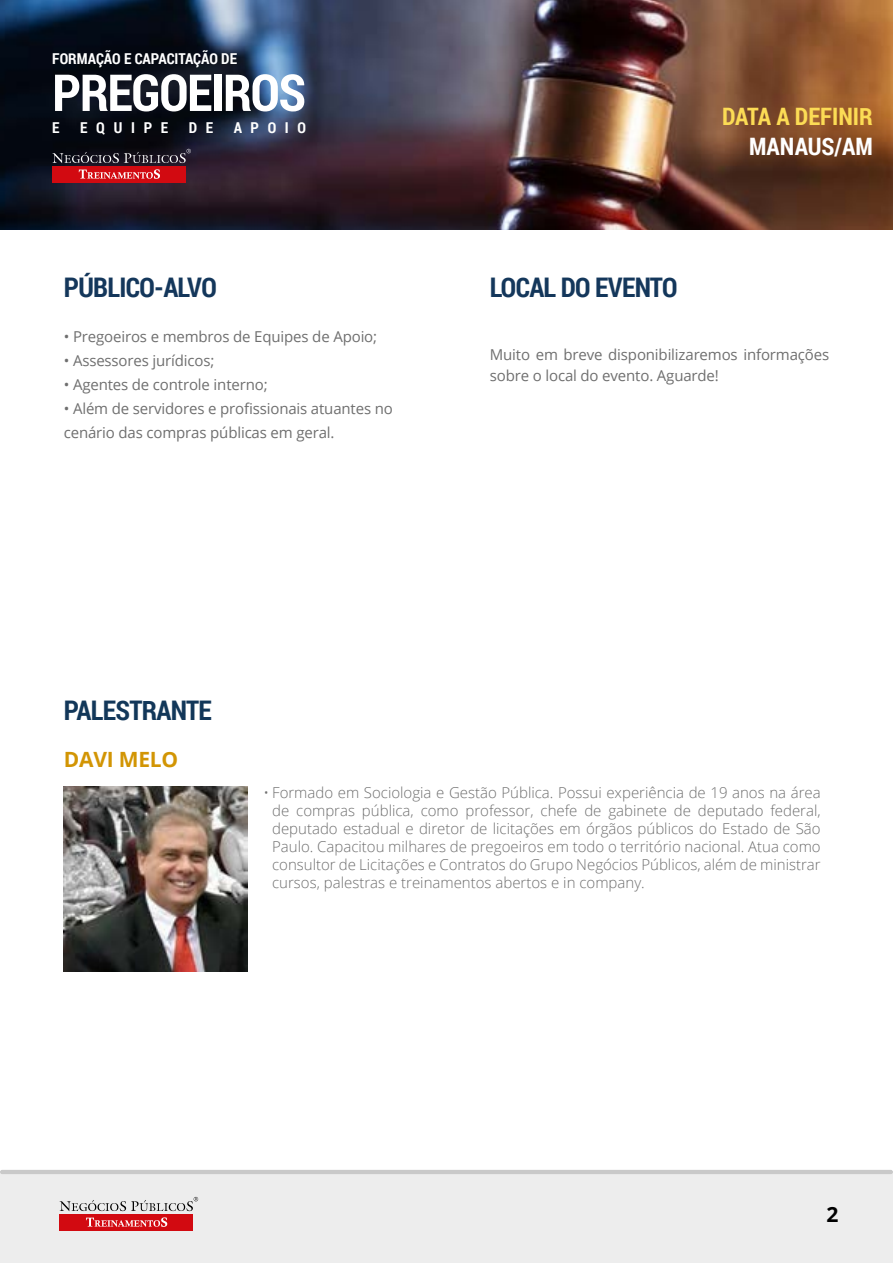
<style>
.page{position:relative;width:893px;height:1263px;background:#fff}
.page>*{position:absolute;margin:0;border:0;box-sizing:border-box;transform-origin:0 0}
.t1{font:700 51px "Roboto Condensed";letter-spacing:-.025em;color:#fff}
.t2{font:700 27px "Roboto Condensed";letter-spacing:-.025em;color:#14375b}
.t3{font:700 27px "Roboto Condensed";letter-spacing:-.025em;color:#123759}
.t4{font:700 24px "Roboto Condensed";color:#fcdc55}
.t5{font:700 24px "Roboto Condensed";color:#fff}
.t6{font:700 21px "Open Sans";letter-spacing:-.01em;color:#d29504}
.t7{font:700 21px "Open Sans";color:#000}
.t8{font:300 15px/18px "Open Sans";color:#6f6f6f;text-align:justify}
.t9{font:15px/24px "Open Sans";letter-spacing:-.01em;color:#6f6f6f}
.t10{font:700 15px "Roboto Condensed";color:#fff}
</style>
<div class="page">
<img style="left:0;top:0;width:893px;height:230px">
<div style="left:0;top:1174px;width:893px;height:89px;background:#ededed"></div>
<hr style="left:0;top:1170px;width:893px;height:4px;background:#c9c9c9;border-radius:2px">
<svg style="left:60px;top:1197px;width:138px;height:14px"></svg>
<div style="left:60px;top:1215px;width:133px;height:16px;background:#d20a11"></div>
<svg style="left:86px;top:1217px;width:81px;height:10px"></svg>
<svg style="left:52px;top:149px;width:139px;height:14px;background:#35323c"></svg>
<div style="left:52px;top:167px;width:134px;height:16px;background:#d20a11"></div>
<svg style="left:79px;top:169px;width:81px;height:10px"></svg>
<img style="left:64px;top:786px;width:183px;height:186px">
<p class="t10" style="left:52px;top:48px;width:186px">FORMAÇÃO E CAPACITAÇÃO DE</p>
<h1 class="t1" style="left:52px;top:57px;width:255px">PREGOEIROS</h1>
<p class="t10" style="left:52px;top:117px;width:9px">E</p>
<p class="t10" style="left:80px;top:117px;width:89px">EQUIPE</p>
<p class="t10" style="left:189px;top:117px;width:26px">D E</p>
<p class="t10" style="left:234px;top:117px;width:74px">APOIO</p>
<h2 class="t2" style="left:64px;top:268px;width:154px">PÚBLICO-ALVO</h2>
<p class="t9" style="left:64px;top:324px;width:315px">• Pregoeiros e membros de Equipes de Apoio;</p>
<p class="t9" style="left:64px;top:348px;width:152px">• Assessores jurídicos;</p>
<p class="t9" style="left:64px;top:372px;width:205px">• Agentes de controle interno;</p>
<p class="t9" style="left:64px;top:396px;width:331px">• Além de servidores e profissionais atuantes no cenário das compras públicas em geral.</p>
<h3 class="t4" style="left:722px;top:100px;width:152px">DATA A DEFINIR</h3>
<h3 class="t5" style="left:749px;top:129px;width:125px">MANAUS/AM</h3>
<h2 class="t2" style="left:490px;top:268px;width:189px">LOCAL DO EVENTO</h2>
<p class="t9" style="left:490px;top:344px;width:341px;line-height:21px">Muito em breve disponibilizaremos informações sobre o local do evento. Aguarde!</p>
<h2 class="t3" style="left:64px;top:692px;width:149px">PALESTRANTE</h2>
<h3 class="t6" style="left:64px;top:744px;width:116px">DAVI MELO</h3>
<p class="t8" style="left:272px;top:783px;width:550px;text-indent:-9px">• Formado em Sociologia e Gestão Pública. Possui experiência de 19 anos na área de compras pública, como professor, chefe de gabinete de deputado federal, deputado estadual e diretor de licitações em órgãos públicos do Estado de São Paulo. Capacitou milhares de pregoeiros em todo o território nacional. Atua como consultor de Licitações e Contratos do Grupo Negócios Públicos, além de ministrar cursos, palestras e treinamentos abertos e in company.</p>
<h3 class="t7" style="left:826px;top:1199px;width:13px">2</h3>
</div>
